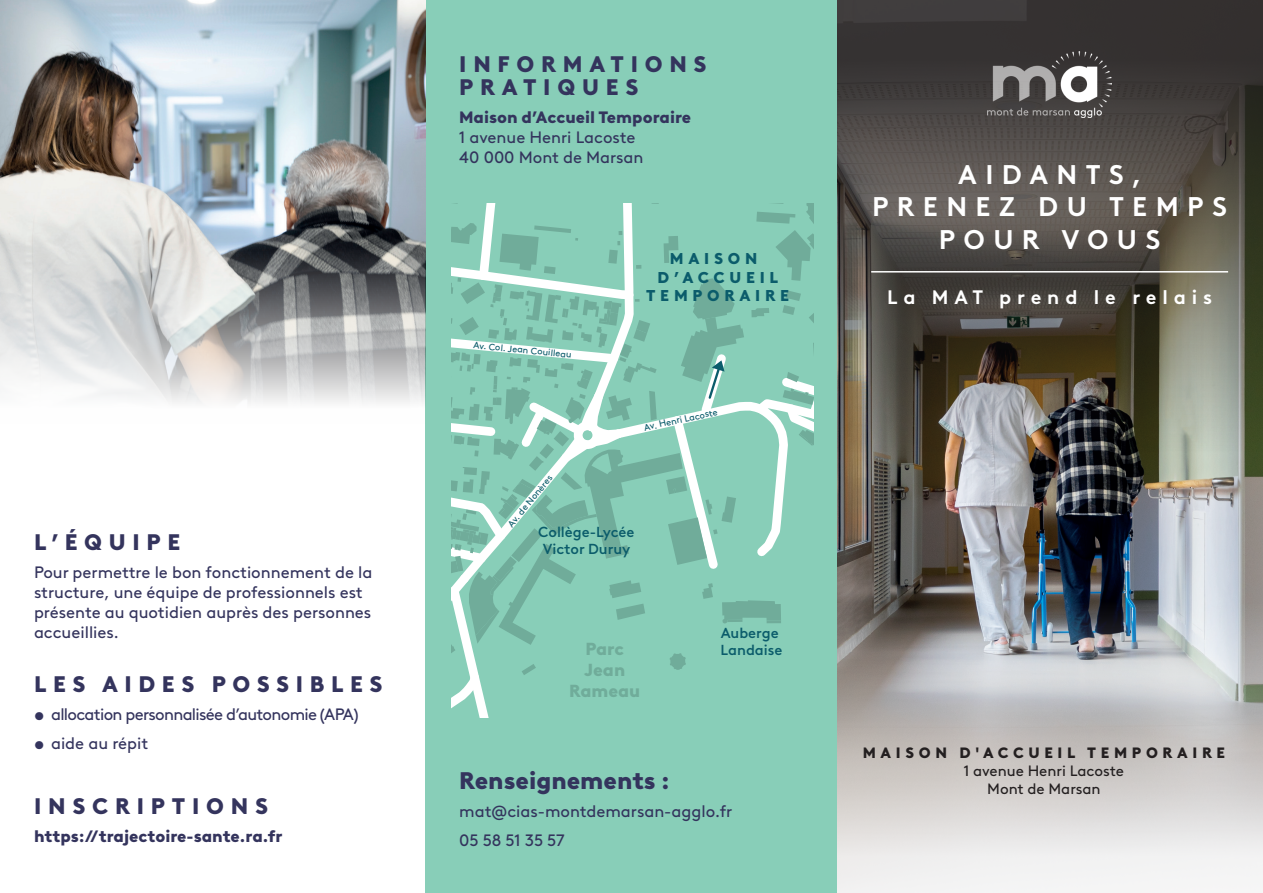
<style>
.page{position:relative;width:1263px;height:893px;background:#fff}
.page>*{position:absolute;margin:0;border:0;box-sizing:border-box;transform-origin:0 0}
.t1{font:700 27px/32.4px "Brown LL";letter-spacing:.31em;color:#fff;text-align:center}
.t2{font:900 24px "Brown LL";color:#34345d}
.t3{font:900 22.5px/22.5px "Brown LL";letter-spacing:.3em;color:#34345d}
.t4{font:700 19.5px "Brown LL";letter-spacing:.3em;color:#fff}
.t5{font:900 17.4px/21px "Brown LL";color:#70ac9a;text-align:center}
.t6{font:16.5px/19.8px "Brown LL";color:#34345d}
.t7{font:900 16.5px "Brown LL";color:#34345d}
.t8{font:16.5px "Brown LL";letter-spacing:-.04em;color:#34345d}
.t9{font:900 15.75px/18.9px "Brown LL";letter-spacing:.3em;color:#0b5c6b;text-align:center}
.t10{font:15px/18px "Brown LL";color:#231f20;text-align:center}
.t11{font:900 15px "Brown LL";letter-spacing:.31em;color:#231f20}
.t12{font:500 14.55px/17.4px "Brown LL";color:#0b5c6b;text-align:center}
.t13{font:9.3px "Brown LL";color:#0b5c6b}
</style>
<div class="page">
<div style="left:425px;top:0;width:413px;height:893px;background:#88ceb8"></div>
<img style="left:838px;top:452px;width:425px;height:150px">
<svg style="left:838px;top:0;width:425px;height:452px;background:#534f47"></svg>
<svg style="left:838px;top:602px;width:425px;height:291px;background:#c5c4c5"></svg>
<hr style="left:871px;top:271px;width:357px;height:2px;background:#fff">
<img style="left:988px;top:51px;width:123px;height:67px">
<img style="left:0;top:0;width:425px;height:403px">
<svg style="left:452px;top:203px;width:362px;height:514px"></svg>
<h3 class="t3" style="left:34px;top:529px;width:148px">L’ÉQUIPE</h3>
<p class="t6" style="left:34px;top:561px;width:340px">Pour permettre le bon fonctionnement de la structure, une équipe de professionnels est présente au quotidien auprès des personnes accueillies.</p>
<h3 class="t3" style="left:34px;top:671px;width:350px">LES AIDES POSSIBLES</h3>
<p class="t8" style="left:34px;top:702px;width:326px">• allocation personnalisée d’autonomie (APA)</p>
<p class="t6" style="left:34px;top:732px;width:116px">• aide au répit</p>
<h3 class="t3" style="left:34px;top:792px;width:236px">INSCRIPTIONS</h3>
<p class="t7" style="left:34px;top:823px;width:250px">https://trajectoire-sante.ra.fr</p>
<h3 class="t3" style="left:459px;top:51px;width:249px">INFORMATIONS<br>PRATIQUES</h3>
<p class="t7" style="left:459px;top:105px;width:233px">Maison d’Accueil Temporaire</p>
<p class="t6" style="left:459px;top:126px;width:186px">1 avenue Henri Lacoste<br>40 000 Mont de Marsan</p>
<p class="t13" style="left:474px;top:338px;width:71px;rotate:5deg">Av. Col. Jean Co</p>
<p class="t13" style="left:543px;top:345px;width:31px;rotate:6deg">uilleau</p>
<p class="t9" style="left:646px;top:247px;width:145px">MAISON<br>D’ACCUEIL<br>TEMPORAIRE</p>
<p class="t13" style="left:675px;top:413px;width:43px;rotate:-12deg">ri Lacoste</p>
<p class="t13" style="left:642px;top:421px;width:35px;rotate:-13deg">Av. Hen</p>
<p class="t13" style="left:504px;top:521px;width:53px;rotate:-50deg">Av. de Nonè</p>
<p class="t12" style="left:538px;top:521px;width:98px">Collège-Lycée<br>Victor Duruy</p>
<p class="t5" style="left:569px;top:637px;width:73px">Parc<br>Jean<br>Rameau</p>
<p class="t12" style="left:720px;top:623px;width:63px;text-align:left">Auberge<br>Landaise</p>
<h2 class="t2" style="left:459px;top:762px;width:212px">Renseignements :</h2>
<p class="t6" style="left:459px;top:796px;width:275px;line-height:28.3px">mat@cias-montdemarsan-agglo.fr<br>05 58 51 35 57</p>
<h1 class="t1" style="left:872px;top:156px;width:356px">AIDANTS,<br>PRENEZ DU TEMPS<br>POUR VOUS</h1>
<p class="t4" style="left:887px;top:283px;width:327px">La MAT prend le relais</p>
<p class="t11" style="left:863px;top:741px;width:364px">MAISON D'ACCUEIL TEMPORAIRE</p>
<p class="t10" style="left:964px;top:761px;width:162px">1 avenue Henri Lacoste<br>Mont de Marsan</p>
</div>
